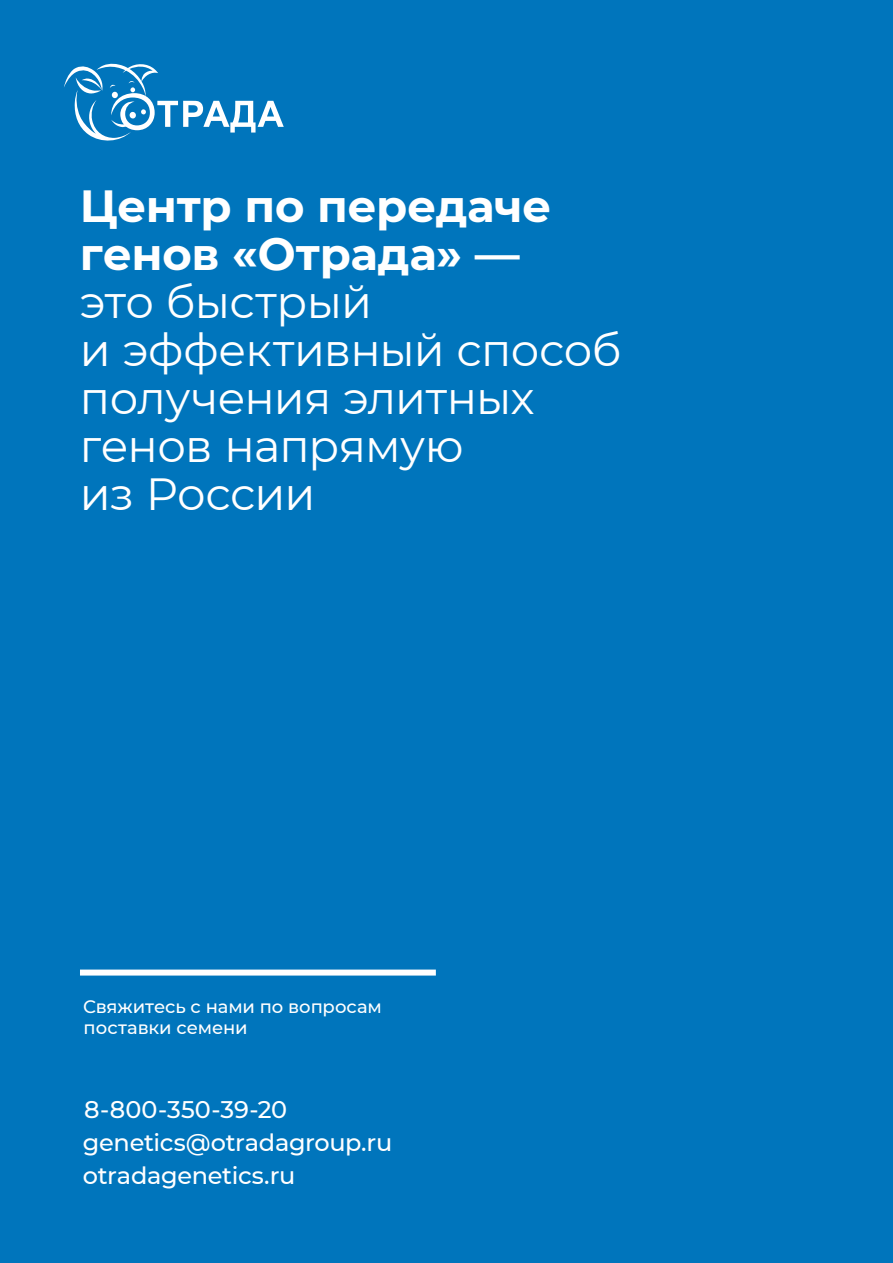
<style>
.page{position:relative;width:893px;height:1263px;background:#0075bc}
.page>*{position:absolute;margin:0;border:0;box-sizing:border-box;transform-origin:0 0}
.t1{font:45px/48px "Montserrat";letter-spacing:-.015em;color:#fff}
.t2{font:700 45px/48px "Montserrat";letter-spacing:-.005em;color:#fff}
.t3{font:500 24px/33px "Montserrat";letter-spacing:-.015em;color:#fff}
.t4{font:500 18px/21.6px "Montserrat";letter-spacing:-.005em;color:#fff}
</style>
<div class="page">
<svg style="left:64px;top:63px;width:220px;height:78px"></svg>
<div style="left:80px;top:969px;width:356px;height:6px;background:#fff"></div>
<p class="t2" style="left:80px;top:180px;width:473px">Центр по передаче генов «Отрада» —</p>
<p class="t1" style="left:80px;top:277px;width:543px">это быстрый<br>и эффективный способ получения элитных генов напрямую<br>из России</p>
<p class="t4" style="left:83px;top:994px;width:300px">Свяжитесь с нами по вопросам поставки семени</p>
<p class="t3" style="left:83px;top:1092px;width:311px">8-800-350-39-20 genetics@otradagroup.ru otradagenetics.ru</p>
</div>
